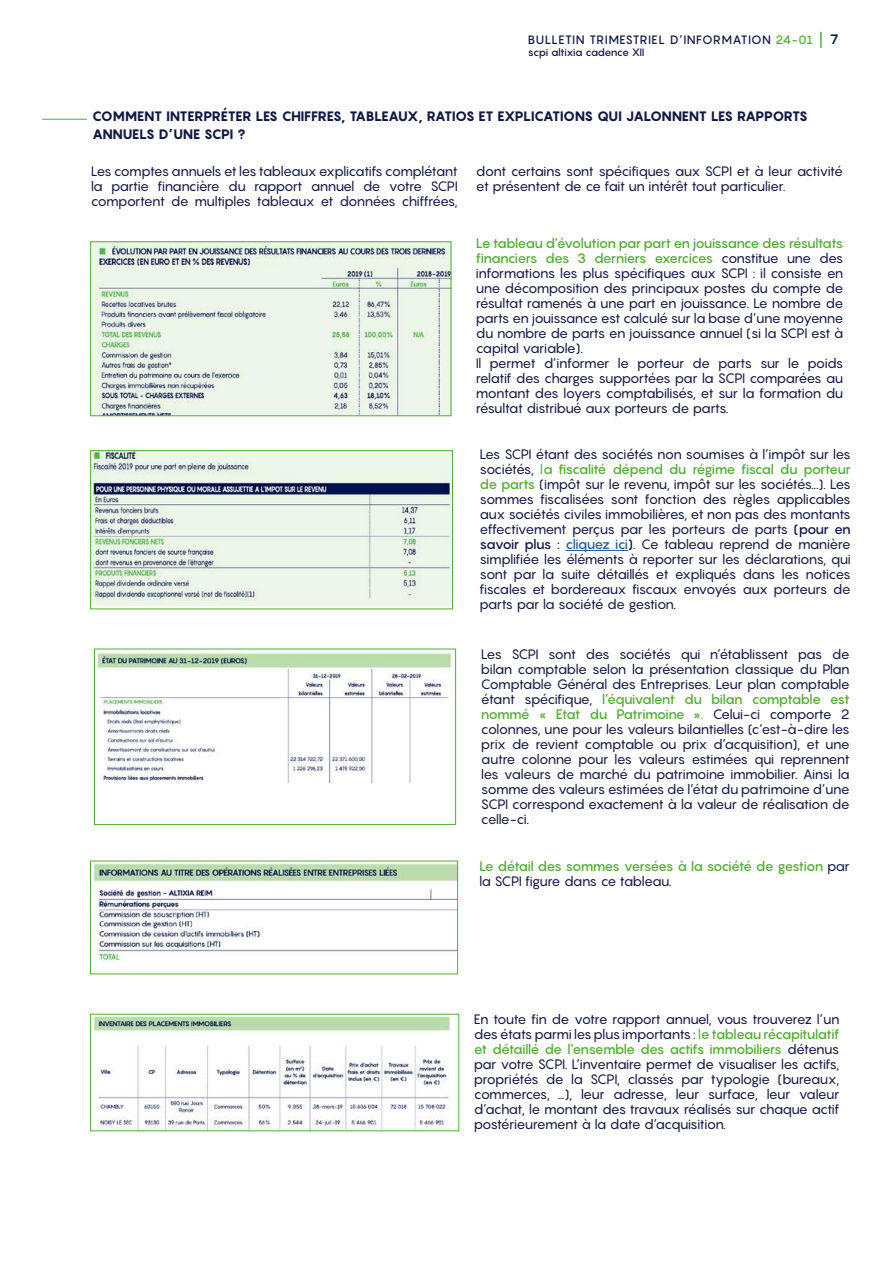
<style>
.page{position:relative;width:893px;height:1263px;background:#fff}
.page>*{position:absolute;margin:0;border:0;box-sizing:border-box;transform-origin:0 0}
.t1{font:13.5px/15px "Pangram";letter-spacing:-.06em;color:#121746;text-align:justify}
.t2{font:800 13.5px/18px "Pangram";letter-spacing:-.035em;color:#121746}
.t3{font:500 13.5px/15px "Pangram";letter-spacing:-.075em;color:#52ae32}
.t4{font:700 13.5px "Pangram";color:#071d49}
.t5{font:500 12px "Pangram";letter-spacing:.035em;color:#121746}
.t6{font:500 10.5px "Pangram";letter-spacing:-.045em;color:#121746}
.s1{font-weight:700;color:#52ae32}
.s2{font-weight:500;color:#52ae32}
.s3{color:#52ae32}
.s4{font-weight:500}
.s5{font-weight:500;color:#275b9b}
.s6{font-weight:400;color:#121746}
</style>
<div class="page">
<svg style="left:820px;top:32px;width:2px;height:16px"></svg>
<hr style="left:42px;top:119px;width:45px;height:1px;background:#52ae32">
<img style="left:92px;top:452px;width:359px;height:153px">
<div style="left:90px;top:450px;width:363px;height:159px;border:1px solid #52ae32"></div>
<hr style="left:565px;top:550px;width:63px;height:1px;background:#275b9b">
<img style="left:96px;top:651px;width:357px;height:131px">
<div style="left:94px;top:649px;width:362px;height:176px;border:1px solid #52ae32"></div>
<img style="left:93px;top:863px;width:363px;height:100px">
<img style="left:92px;top:1016px;width:359px;height:113px">
<div style="left:90px;top:1014px;width:369px;height:117px;border:1px solid #52ae32"></div>
<img style="left:92px;top:243px;width:357px;height:171px">
<div style="left:90px;top:241px;width:361px;height:175px;border:1px solid #52ae32"></div>
<p class="t5" style="left:528px;top:32px;width:286px">BULLETIN TRIMESTRIEL D’INFORMATION <span class="s1">24-01</span></p>
<p class="t4" style="left:830px;top:31px;width:10px">7</p>
<p class="t6" style="left:528px;top:46px;width:118px">scpi altixia cadence XII</p>
<p class="t2" style="left:92px;top:107px;width:717px">COMMENT INTERPRÉTER LES CHIFFRES, TABLEAUX, RATIOS ET EXPLICATIONS QUI JALONNENT LES RAPPORTS<br>ANNUELS D’UNE SCPI ?</p>
<p class="t1" style="left:91px;top:164px;width:369px">Les comptes annuels et les tableaux explicatifs complétant la partie financière du rapport annuel de votre SCPI comportent de multiples tableaux et données chiffrées,</p>
<p class="t1" style="left:476px;top:164px;width:369px">dont certains sont spécifiques aux SCPI et à leur activité et présentent de ce fait un intérêt tout particulier.</p>
<p class="t1" style="left:476px;top:235px;width:369px;text-align:left"><span class="s2">Le tableau d’évolution par part en jouissance des résultats financiers des 3 derniers exercices</span> constitue une des informations les plus spécifiques aux SCPI : il consiste en une décomposition des principaux postes du compte de résultat ramenés à une part en jouissance. Le nombre de parts en jouissance est calculé sur la base d’une moyenne du nombre de parts en jouissance annuel (si la SCPI est à capital variable).<br>Il permet d’informer le porteur de parts sur le poids relatif des charges supportées par la SCPI comparées au montant des loyers comptabilisés, et sur la formation du résultat distribué aux porteurs de parts.</p>
<p class="t1" style="left:480px;top:447px;width:373px">Les SCPI étant des sociétés non soumises à l’impôt sur les sociétés, <span class="s3">l</span><span class="s2">a fiscalité dépend du régime fiscal du porteur de parts</span> (impôt sur le revenu, impôt sur les sociétés...). Les sommes fiscalisées sont fonction des règles applicables aux sociétés civiles immobilières, et non pas des montants effectivement perçus par les porteurs de parts <span class="s4">(pour en savoir plus :</span> <span class="s5">cliquez ici</span><span class="s4">)</span>. Ce tableau reprend de manière simplifiée les éléments à reporter sur les déclarations, qui sont par la suite détaillés et expliqués dans les notices fiscales et bordereaux fiscaux envoyés aux porteurs de parts par la société de gestion.</p>
<p class="t1" style="left:481px;top:646px;width:370px">Les SCPI sont des sociétés qui n’établissent pas de bilan comptable selon la présentation classique du Plan Comptable Général des Entreprises. Leur plan comptable étant spécifique, <span class="s2">l’équivalent du bilan comptable est nommé « Etat du Patrimoine »</span><span class="s3">.</span> Celui-ci comporte 2 colonnes, une pour les valeurs bilantielles (c’est-à-dire les prix de revient comptable ou prix d’acquisition), et une autre colonne pour les valeurs estimées qui reprennent les valeurs de marché du patrimoine immobilier. Ainsi la somme des valeurs estimées de l’état du patrimoine d’une SCPI correspond exactement à la valeur de réalisation de celle-ci.</p>
<p class="t3" style="left:479px;top:858px;width:372px">Le détail des sommes versées à la société de gestion <span class="s6">par la SCPI figure dans ce tableau.</span></p>
<p class="t1" style="left:474px;top:1011px;width:367px">En toute fin de votre rapport annuel, vous trouverez l’un des états parmi les plus importants : <span class="s3">l</span><span class="s2">e tableau récapitulatif et détaillé de l’ensemble des actifs immobiliers</span> détenus par votre SCPI. L’inventaire permet de visualiser les actifs, propriétés de la SCPI, classés par typologie (bureaux, commerces, …), leur adresse, leur surface, leur valeur d’achat, le montant des travaux réalisés sur chaque actif postérieurement à la date d’acquisition.</p>
</div>
